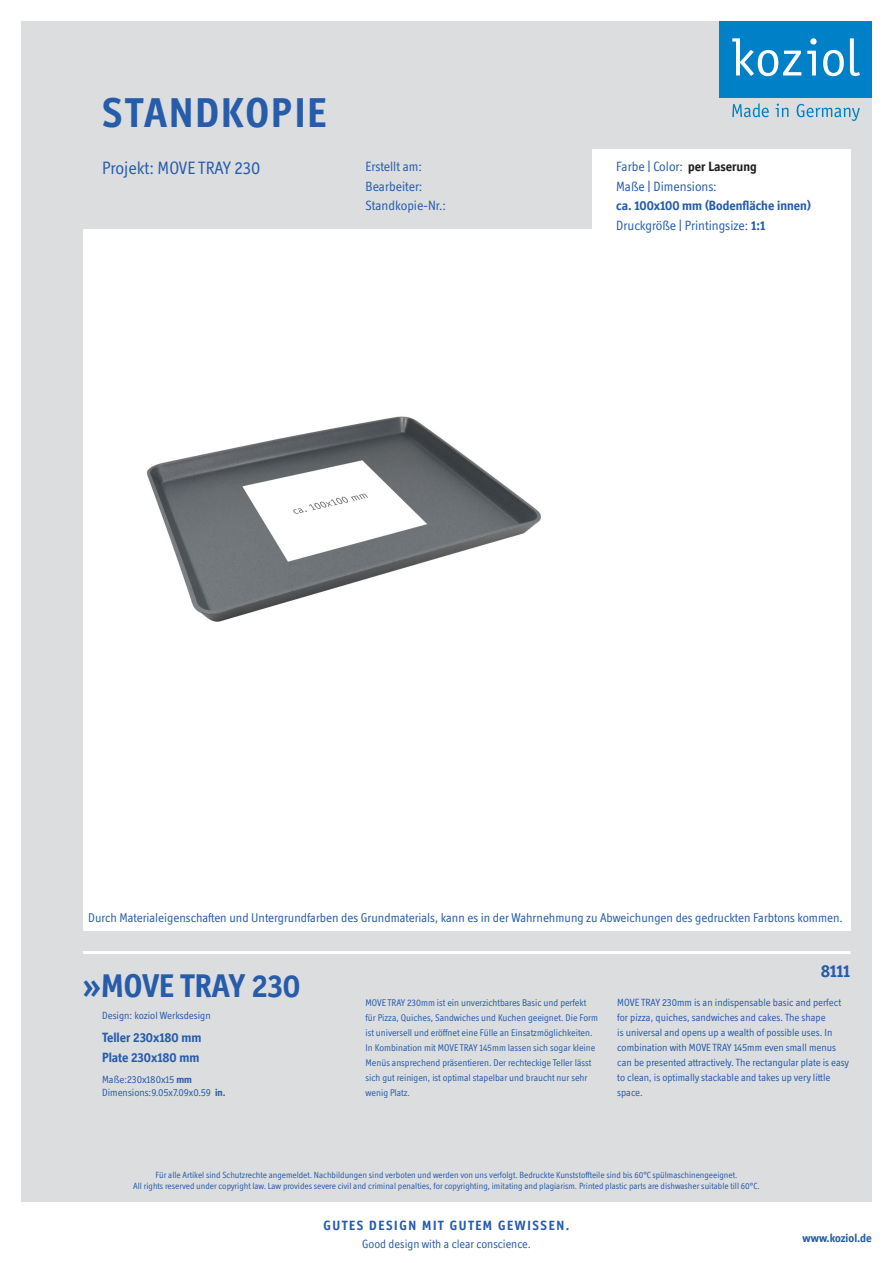
<style>
.page{position:relative;width:893px;height:1263px;background:#fff}
.page>*{position:absolute;margin:0;border:0;box-sizing:border-box;transform-origin:0 0}
.default{font:700 42px "Officina Display ITC Std";letter-spacing:.05em;color:#275caa}
.default-2{font:700 33px "Officina Display ITC Std";color:#275caa}
.default-3{font:18px "Officina Display ITC Std";color:#275caa}
.rechtsbuendig{font:700 18px "Officina Display ITC Std";color:#275caa}
._9p_Absatz13pt{font:13.5px "Officina Display ITC Std";color:#275caa}
._9p_Absatz13pt-2{font:700 13.5px "Officina Display ITC Std";color:#275caa}
.zentriert_12pt_absta{font:700 13.5px "Officina Display ITC Std";letter-spacing:.12em;color:#275caa}
.t1{font:12.75px "Officina Display ITC Std";color:#275caa}
.zentriert_12pt_absta-2{font:12px "Officina Display ITC Std";color:#275caa}
.rechtsbuendig-2{font:700 12px "Officina Display ITC Std";color:#275caa}
._7p_Absatz10pt__1{font:10.5px/15px "Officina Display ITC Std";color:#275caa}
.default-4{font:10.5px "Officina Display ITC Std";color:#275caa}
._7p_Absatz10pt__1-2{font:9.75px/15px "Officina Display ITC Std";color:#275caa}
.zentriert{font:9px "Officina Display ITC Std";color:#275caa}
.s1{font-weight:700;color:#231f20}
.s2{font-weight:700}
</style>
<div class="page">
<div style="left:21px;top:21px;width:851px;height:1181px;background:#dcdddf"></div>
<svg style="left:732px;top:103px;width:37px;height:14px"></svg>
<svg style="left:776px;top:104px;width:12px;height:13px"></svg>
<svg style="left:797px;top:104px;width:63px;height:17px"></svg>
<div style="left:719px;top:21px;width:153px;height:76px;background:#0080c7"></div>
<svg style="left:807px;top:51px;width:9px;height:25px"></svg>
<svg style="left:810px;top:38px;width:7px;height:7px"></svg>
<svg style="left:823px;top:50px;width:21px;height:26px"></svg>
<svg style="left:850px;top:38px;width:10px;height:38px"></svg>
<svg style="left:732px;top:38px;width:69px;height:38px"></svg>
<div style="left:592px;top:149px;width:259px;height:85px;background:#fff"></div>
<div style="left:83px;top:230px;width:767px;height:701px;background:#fff"></div>
<hr style="left:83px;top:951px;width:767px;height:3px;background:#fff">
<img style="left:147px;top:416px;width:394px;height:206px">
<p class="default" style="left:102px;top:89px;width:226px">STANDKOPIE</p>
<p class="default-3" style="left:102px;top:158px;width:160px">Projekt: MOVE TRAY 230</p>
<p class="_9p_Absatz13pt" style="left:366px;top:159px;width:58px">Erstellt am:</p>
<p class="_9p_Absatz13pt" style="left:366px;top:178px;width:58px">Bearbeiter:</p>
<p class="_9p_Absatz13pt" style="left:366px;top:198px;width:82px">Standkopie-Nr.:</p>
<p class="_9p_Absatz13pt" style="left:616px;top:159px;width:142px">Farbe | Color: <span class="s1">per Laserung</span></p>
<p class="_9p_Absatz13pt" style="left:616px;top:178px;width:102px">Maße | Dimensions:</p>
<p class="_9p_Absatz13pt-2" style="left:616px;top:198px;width:196px">ca. 100x100 mm (Bodenfläche innen)</p>
<p class="_9p_Absatz13pt" style="left:616px;top:217px;width:151px">Druckgröße | Printingsize: <span class="s2">1:1</span></p>
<p class="t1" style="left:88px;top:910px;width:756px">Durch Materialeigenschaften und Untergrundfarben des Grundmaterials, kann es in der Wahrnehmung zu Abweichungen des gedruckten Farbtons kommen.</p>
<p class="default-2" style="left:83px;top:967px;width:219px">»MOVE TRAY 230</p>
<p class="default-4" style="left:102px;top:1010px;width:110px">Design: koziol Werksdesign</p>
<p class="_9p_Absatz13pt-2" style="left:102px;top:1030px;width:101px">Teller 230x180 mm</p>
<p class="_9p_Absatz13pt-2" style="left:102px;top:1049px;width:99px">Plate 230x180 mm</p>
<p class="default-4" style="left:102px;top:1073px;width:91px">Maße:230x180x15 <span class="s2">mm</span></p>
<p class="default-4" style="left:102px;top:1086px;width:125px">Dimensions:9.05x7.09x0.59 <span class="s2">in.</span></p>
<p class="rechtsbuendig" style="left:821px;top:960px;width:31px">8111</p>
<p class="_7p_Absatz10pt__1-2" style="left:366px;top:995px;width:234px">MOVE TRAY 230mm ist ein unverzichtbares Basic und perfekt für Pizza, Quiches, Sandwiches und Kuchen geeignet. Die Form ist universell und eröffnet eine Fülle an Einsatzmöglichkeiten.<br>In Kombination mit MOVE TRAY 145mm lassen sich sogar kleine Menüs ansprechend präsentieren. Der rechteckige Teller lässt sich gut reinigen, ist optimal stapelbar und braucht nur sehr wenig Platz.</p>
<p class="_7p_Absatz10pt__1" style="left:617px;top:995px;width:233px">MOVE TRAY 230mm is an indispensable basic and perfect for pizza, quiches, sandwiches and cakes. The shape<br>is universal and opens up a wealth of possible uses. In combination with MOVE TRAY 145mm even small menus can be presented attractively. The rectangular plate is easy to clean, is optimally stackable and takes up very little space.</p>
<p class="zentriert" style="left:156px;top:1170px;width:583px">Für alle Artikel sind Schutzrechte angemeldet. Nachbildungen sind verboten und werden von uns verfolgt. Bedruckte Kunststoffteile sind bis 60°C spülmaschinengeeignet.</p>
<p class="zentriert" style="left:133px;top:1181px;width:628px">All rights reserved under copyright law. Law provides severe civil and criminal penalties, for copyrighting, imitating and plagiarism. Printed plastic parts are dishwasher suitable till 60°C.</p>
<p class="zentriert_12pt_absta" style="left:323px;top:1217px;width:247px">GUTES DESIGN MIT GUTEM GEWISSEN.</p>
<p class="zentriert_12pt_absta-2" style="left:362px;top:1237px;width:170px">Good design with a clear conscience.</p>
<p class="rechtsbuendig-2" style="left:803px;top:1230px;width:71px">www.koziol.de</p>
</div>
